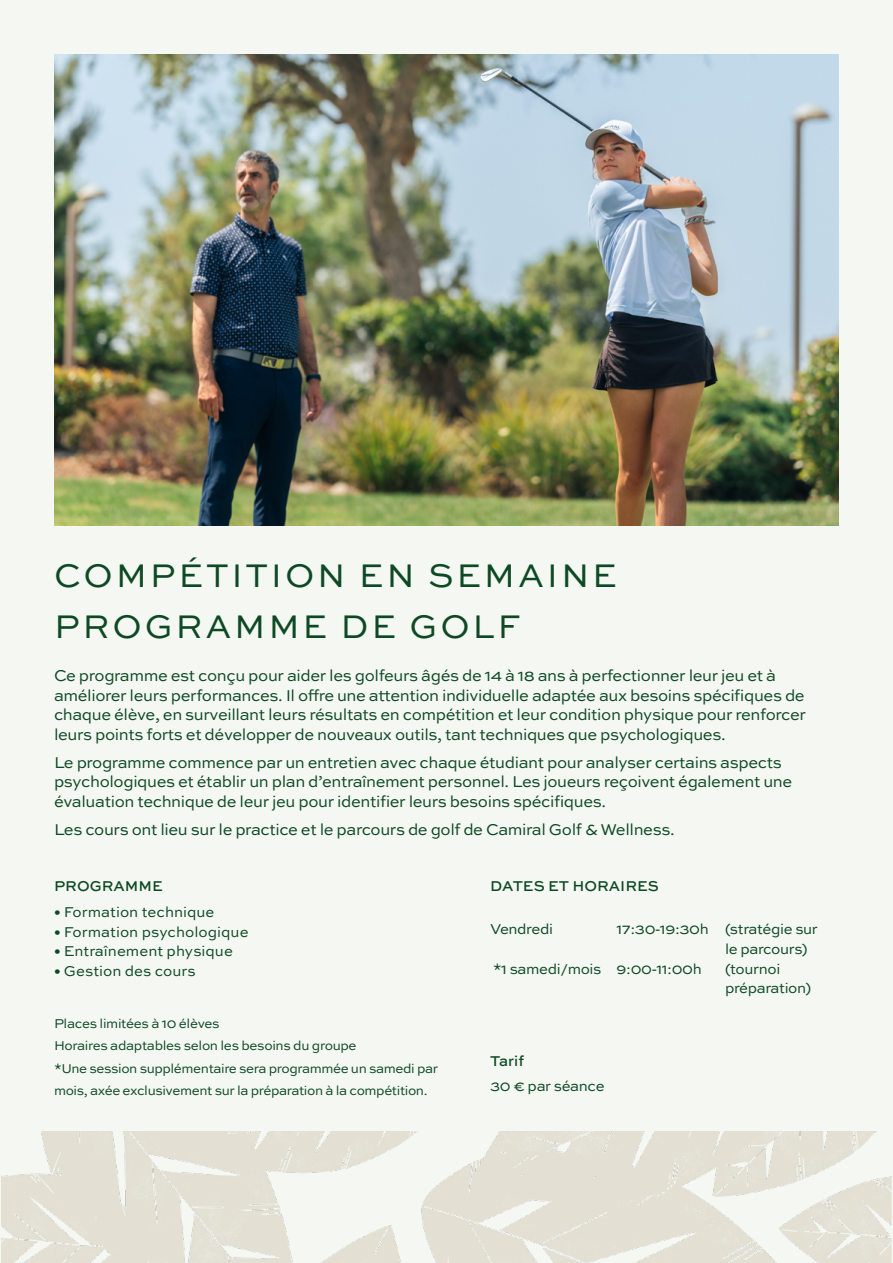
<style>
.page{position:relative;width:893px;height:1263px;background:#f5f7f2}
.page>*{position:absolute;margin:0;border:0;box-sizing:border-box;transform-origin:0 0}
.t1{font:34.5px/51.4px "Sweet Sans Pro";letter-spacing:.08em;color:#0d4924}
.t2{font:16.5px/19.5px "Sweet Sans Pro";letter-spacing:-.025em;color:#0d4924}
.t3{font:15px/19.5px "Sweet Sans Pro";letter-spacing:-.025em;color:#0d4924}
.t4{font:15px "Sweet Sans Pro";color:#0d4924}
.t5{font:500 15px "Sweet Sans Pro";color:#0d4924}
.t6{font:13.5px/22.5px "Sweet Sans Pro";letter-spacing:-.03em;color:#0d4924}
</style>
<div class="page">
<img style="left:54px;top:54px;width:785px;height:472px">
<img style="left:1px;top:1132px;width:890px;height:131px">
<h1 class="t1" style="left:54px;top:548px;width:564px">COMPÉTITION EN SEMAINE<br>PROGRAMME DE GOLF</h1>
<p class="t2" style="left:54px;top:665px;width:753px">Ce programme est conçu pour aider les golfeurs âgés de 14 à 18 ans à perfectionner leur jeu et à améliorer leurs performances. Il offre une attention individuelle adaptée aux besoins spécifiques de chaque élève, en surveillant leurs résultats en compétition et leur condition physique pour renforcer leurs points forts et développer de nouveaux outils, tant techniques que psychologiques.</p>
<p class="t2" style="left:54px;top:752px;width:740px">Le programme commence par un entretien avec chaque étudiant pour analyser certains aspects psychologiques et établir un plan d’entraînement personnel. Les joueurs reçoivent également une évaluation technique de leur jeu pour identifier leurs besoins spécifiques.</p>
<p class="t2" style="left:54px;top:819px;width:622px">Les cours ont lieu sur le practice et le parcours de golf de Camiral Golf &amp; Wellness.</p>
<p class="t5" style="left:54px;top:875px;width:110px">PROGRAMME</p>
<p class="t4" style="left:54px;top:902px;width:162px">• Formation technique</p>
<p class="t4" style="left:54px;top:921px;width:196px">• Formation psychologique</p>
<p class="t4" style="left:54px;top:941px;width:180px">• Entraînement physique</p>
<p class="t4" style="left:54px;top:960px;width:143px">• Gestion des cours</p>
<p class="t6" style="left:54px;top:1011px;width:386px">Places limitées à 10 élèves<br>Horaires adaptables selon les besoins du groupe<br>*Une session supplémentaire sera programmée un samedi par mois, axée exclusivement sur la préparation à la compétition.</p>
<p class="t5" style="left:490px;top:875px;width:170px">DATES ET HORAIRES</p>
<p class="t3" style="left:490px;top:919px;width:64px">Vendredi</p>
<p class="t3" style="left:617px;top:919px;width:203px">17:30-19:30h (stratégie sur</p>
<p class="t3" style="left:725px;top:938px;width:84px">le parcours)</p>
<p class="t3" style="left:493px;top:958px;width:210px">*1 samedi/mois 9:00-11:00h</p>
<p class="t3" style="left:725px;top:958px;width:88px">(tournoi préparation)</p>
<p class="t5" style="left:490px;top:1050px;width:35px">Tarif</p>
<p class="t3" style="left:490px;top:1076px;width:116px">30 € par séance</p>
</div>
